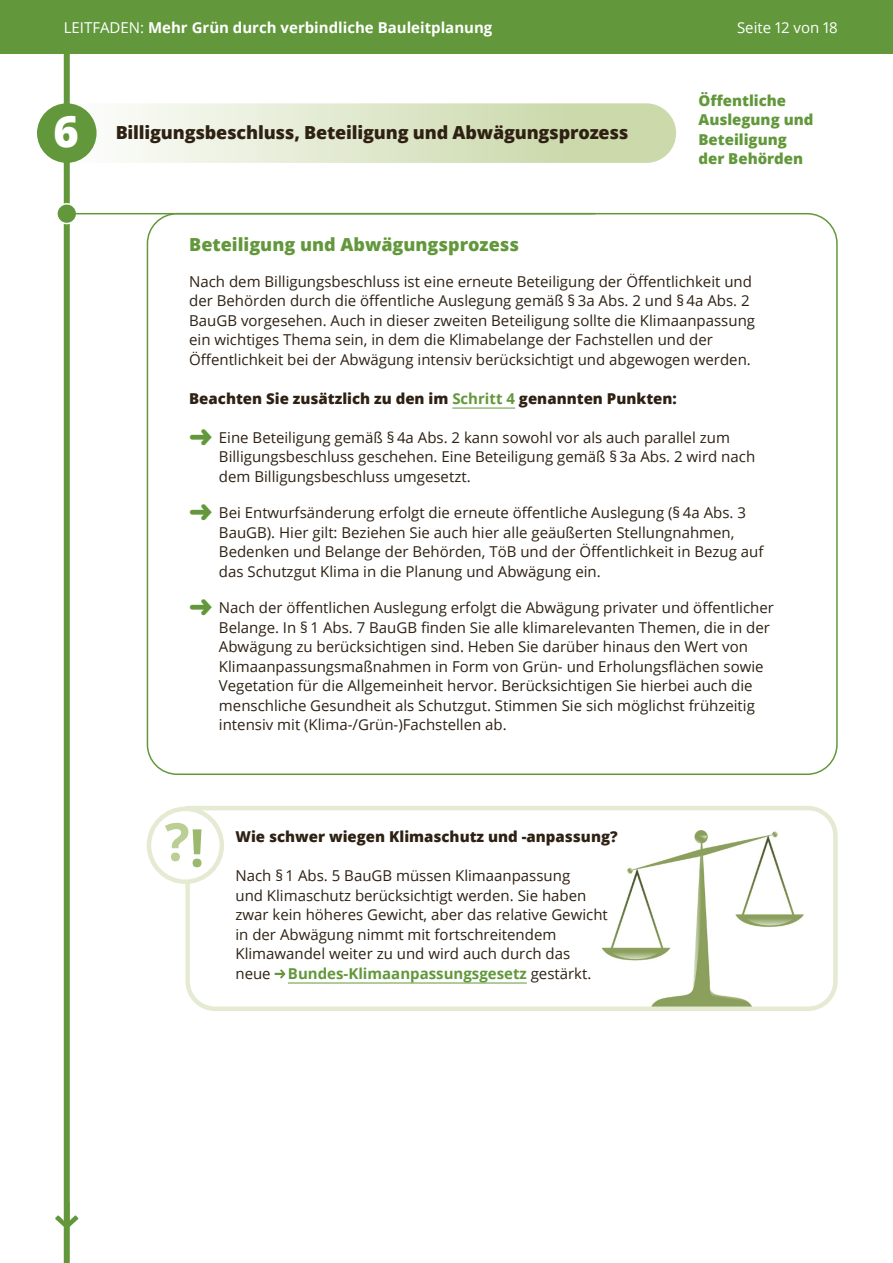
<style>
.page{position:relative;width:893px;height:1263px;background:#fff}
.page>*{position:absolute;margin:0;border:0;box-sizing:border-box;transform-origin:0 0}
.t1{font:800 43.35px "Open Sans";color:#fff}
.t2{font:800 18px "Open Sans";letter-spacing:-.01em;color:#2e2113}
.t3{font:800 18px "Open Sans";color:#62983b}
.Text_10_13_schwarz{font:15px/19.5px "Open Sans";color:#2e2113}
.Head_10_13_pt{font:800 15px "Open Sans";color:#2e2113}
.t4{font:700 15px "Open Sans";color:#fff}
.t5{font:800 15px/19.5px "Open Sans";color:#62983b}
.t6{font:15px "Open Sans";color:#fff}
.s1{font-weight:400}
.s2{font-weight:700;color:#62983b}
.s3{color:#62983b}
</style>
<div class="page">
<div style="left:0;top:0;width:893px;height:54px;background:#62983b"></div>
<div style="left:64px;top:52px;width:6px;height:1211px;background:#62983b"></div>
<svg style="left:55px;top:1201px;width:23px;height:27px"></svg>
<div style="left:37px;top:103px;width:639px;height:60px;background:linear-gradient(to right,#fefefe,#c4d4a0);border-radius:30px"></div>
<div style="left:37px;top:103px;width:60px;height:60px;background:#62983b;border-radius:50%"></div>
<div style="left:57px;top:204px;width:20px;height:20px;background:#62983b;border-radius:50%"></div>
<div style="left:56px;top:203px;width:21px;height:21px;border:2px solid #fff;border-radius:50%"></div>
<hr style="left:67px;top:213px;width:528px;height:1px;background:#62983b">
<hr style="left:452px;top:408px;width:63px;height:1px;background:#62983b">
<svg style="left:185px;top:806px;width:653px;height:205px"></svg>
<svg style="left:149px;top:809px;width:73px;height:73px"></svg>
<svg style="left:165px;top:823px;width:36px;height:44px"></svg>
<div style="left:147px;top:806px;width:77px;height:78px;border:4px solid #e4ebd2;border-radius:50%"></div>
<hr style="left:288px;top:983px;width:239px;height:1px;background:#62983b">
<svg style="left:275px;top:969px;width:10px;height:9px"></svg>
<p class="t4" style="left:64px;top:17px;width:430px"><span class="s1">LEITFADEN:</span> Mehr Grün durch verbindliche Bauleitplanung</p>
<p class="t6" style="left:737px;top:18px;width:102px">Seite 12 von 18</p>
<p class="t1" style="left:54px;top:98px;width:27px">6</p>
<p class="t2" style="left:116px;top:119px;width:514px">Billigungsbeschluss, Beteiligung und Abwägungsprozess</p>
<p class="t5" style="left:698px;top:90px;width:116px">Öffentliche<br>Auslegung und<br>Beteiligung der Behörden</p>
<p class="t3" style="left:189px;top:230px;width:331px">Beteiligung und Abwägungsprozess</p>
<p class="Text_10_13_schwarz" style="left:189px;top:271px;width:567px">Nach dem Billigungsbeschluss ist eine erneute Beteiligung der Öffentlichkeit und der Behörden durch die öffentliche Auslegung gemäß § 3a Abs. 2 und § 4a Abs. 2<br>BauGB vorgesehen. Auch in dieser zweiten Beteiligung sollte die Klimaanpassung ein wichtiges Thema sein, in dem die Klimabelange der Fachstellen und der Öffentlichkeit bei der Abwägung intensiv berücksichtigt und abgewogen werden.</p>
<p class="Head_10_13_pt" style="left:189px;top:387px;width:489px">Beachten Sie zusätzlich zu den im <span class="s2">Schritt 4</span> genannten Punkten:</p>
<p class="Text_10_13_schwarz" style="left:219px;top:427px;width:538px;text-indent:-30px"><span class="s3">➜</span> Eine Beteiligung gemäß § 4a Abs. 2 kann sowohl vor als auch parallel zum<br>Billigungsbeschluss geschehen. Eine Beteiligung gemäß § 3a Abs. 2 wird nach dem Billigungsbeschluss umgesetzt.</p>
<p class="Text_10_13_schwarz" style="left:219px;top:502px;width:546px;text-indent:-30px"><span class="s3">➜</span> Bei Entwurfsänderung erfolgt die erneute öffentliche Auslegung (§ 4a Abs. 3<br>BauGB). Hier gilt: Beziehen Sie auch hier alle geäußerten Stellungnahmen, Bedenken und Belange der Behörden, TöB und der Öffentlichkeit in Bezug auf das Schutzgut Klima in die Planung und Abwägung ein.</p>
<p class="Text_10_13_schwarz" style="left:219px;top:597px;width:556px;text-indent:-30px"><span class="s3">➜</span> Nach der öffentlichen Auslegung erfolgt die Abwägung privater und öffentlicher Belange. In § 1 Abs. 7 BauGB finden Sie alle klimarelevanten Themen, die in der Abwägung zu berücksichtigen sind. Heben Sie darüber hinaus den Wert von Klimaanpassungsmaßnahmen in Form von Grün- und Erholungsflächen sowie Vegetation für die Allgemeinheit hervor. Berücksichtigen Sie hierbei auch die menschliche Gesundheit als Schutzgut. Stimmen Sie sich möglichst frühzeitig intensiv mit (Klima-/Grün-)Fachstellen ab.</p>
<p class="Head_10_13_pt" style="left:235px;top:825px;width:384px">Wie schwer wiegen Klimaschutz und -anpassung?</p>
<p class="Text_10_13_schwarz" style="left:235px;top:865px;width:374px">Nach § 1 Abs. 5 BauGB müssen Klimaanpassung<br>und Klimaschutz berücksichtigt werden. Sie haben zwar kein höheres Gewicht, aber das relative Gewicht in der Abwägung nimmt mit fortschreitendem Klimawandel weiter zu und wird auch durch das neue <span class="s2">Bundes-Klimaanpassungsgesetz</span> gestärkt.</p>
</div>
